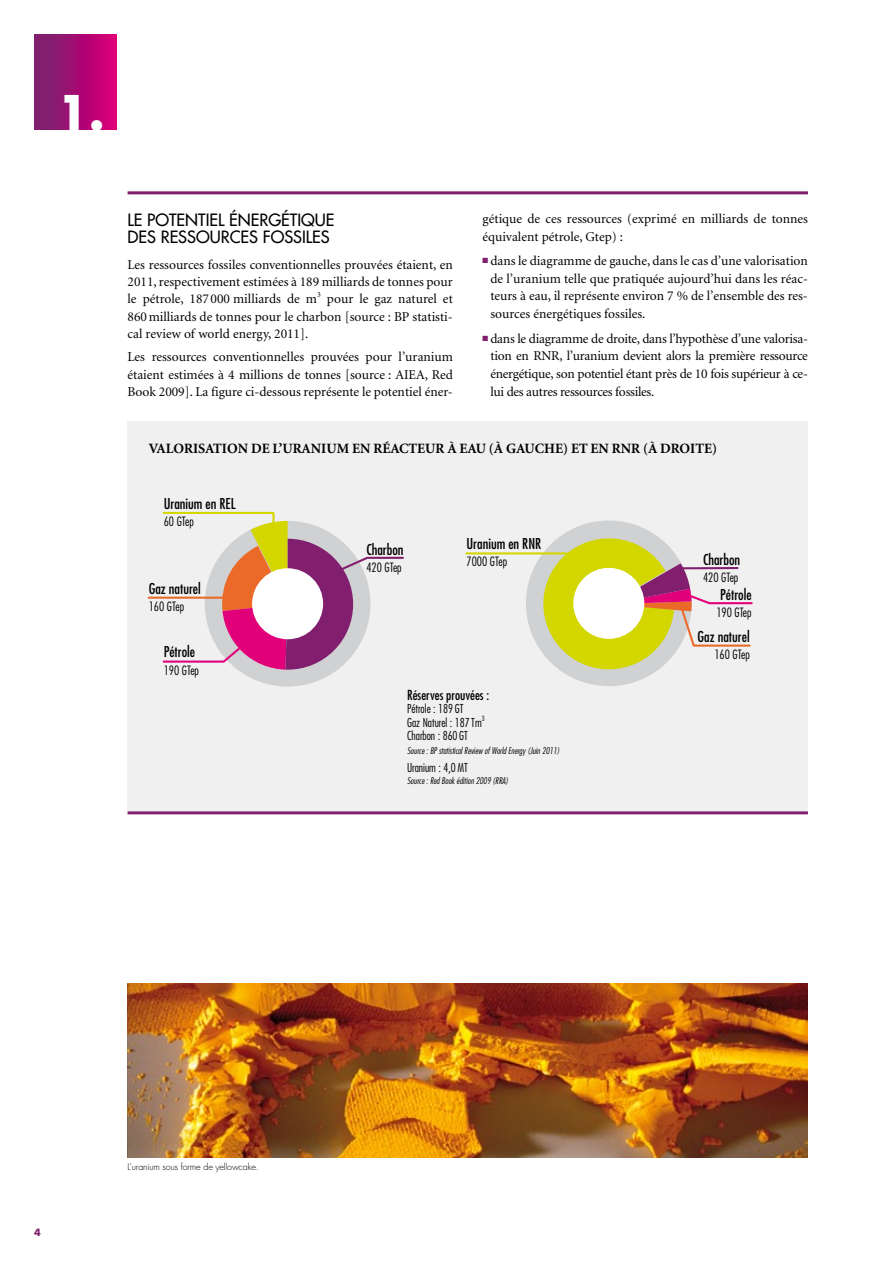
<style>
.page{position:relative;width:893px;height:1263px;background:#fff}
.page>*{position:absolute;margin:0;border:0;box-sizing:border-box;transform-origin:0 0}
.t1{font:700 46.5px "Futura";color:#fff}
.t2{font:16.5px/17.2px "Futura";color:#000;text-align:right}
.t3{font:condensed 14.55px "Futura";color:#000}
.t4{font:700 14.25px "Minion";color:#000}
.t5{font:13.5px/17.9px "Minion";color:#000;text-align:justify}
.t6{font:condensed 13.5px "Futura";color:#000}
.t7{font:300 condensed 12.45px "Futura";color:#000}
.t8{font:300 condensed 12px/13.5px "Futura";color:#000}
.t9{font:700 9.75px "Futura";color:#811e6e}
.t10{font:italic 300 condensed 9px "Futura";color:#000}
.t11{font:300 9px "Futura";letter-spacing:-.015em;color:#000}
.t12{font:300 condensed 6.9px "Futura";color:#000}
.s1{color:#811e6e}
</style>
<div class="page">
<div style="left:34px;top:34px;width:82px;height:96px;background:linear-gradient(to right,#71226c,#d90078)"></div>
<hr style="left:128px;top:191px;width:680px;height:3px;background:#811e6e">
<div style="left:128px;top:421px;width:680px;height:390px;background:#f0f0f1"></div>
<div style="left:205px;top:521px;width:165px;height:166px;background:#d0d1d2;border-radius:50%"></div>
<svg style="left:162px;top:511px;width:242px;height:159px"></svg>
<hr style="left:149px;top:597px;width:83px;height:2px;background:#eb6a27">
<div style="left:526px;top:520px;width:166px;height:166px;background:#d0d1d2;border-radius:50%"></div>
<hr style="left:466px;top:552px;width:110px;height:2px;background:#d4d600">
<svg style="left:540px;top:535px;width:213px;height:137px"></svg>
<hr style="left:128px;top:811px;width:680px;height:3px;background:#811e6e">
<img style="left:128px;top:983px;width:680px;height:174px">
<h1 class="t1" style="left:57px;top:81px;width:49px">1.</h1>
<p class="t2" style="left:128px;top:211px;width:206px">GÉTIQUE<br>DES RESSOURCES FOSSILES</p>
<p class="t5" style="left:128px;top:256px;width:327px;line-height:17.2px">Les ressources fossiles conventionnelles prouvées étaient, en 2011, respectivement estimées à 189 milliards de tonnes pour le pétrole, 187 000 milliards de m<sup>3</sup> pour le gaz naturel et 860milliards de tonnes pour le charbon [source : BP statisti&shy;cal review of world energy, 2011].</p>
<p class="t5" style="left:128px;top:349px;width:327px;line-height:17.2px">Les ressources conventionnelles prouvées pour l’uranium étaient estimées à 4 millions de tonnes [source : AIEA, Red Book 2009]. La figure ci-dessous représente le potentiel éner-</p>
<p class="t2" style="left:128px;top:211px;width:38px">LE POTENTIE</p>
<p class="t2" style="left:218px;top:211px;width:31px">L ÉNER</p>
<p class="t5" style="left:483px;top:210px;width:327px">gétique de ces ressources (exprimé en milliards de tonnes équivalent pétrole, Gtep) :</p>
<p class="t5" style="left:490px;top:252px;width:319px;text-indent:-8px"><span class="s1">■</span> dans le diagramme de gauche, dans le cas d’une valorisation de l’uranium telle que pratiquée aujourd’hui dans les réac&shy;teurs à eau, il représente environ 7 % de l’ensemble des res&shy;sources énergétiques fossiles.</p>
<p class="t5" style="left:490px;top:330px;width:319px;text-indent:-8px"><span class="s1">■</span> dans le diagramme de droite, dans l’hypothèse d’une valorisa&shy;tion en RNR, l’uranium devient alors la première ressource énergétique, son potentiel étant près de 10 fois supérieur à ce&shy;lui des autres ressources fossiles.</p>
<p class="t4" style="left:149px;top:442px;width:474px">VALORISATION DE L’URANIUM EN RÉACTEUR À EAU (À GAUCHE) ET EN RNR</p>
<p class="t4" style="left:643px;top:442px;width:76px">(À DROITE)</p>
<p class="t3" style="left:164px;top:495px;width:73px">Uranium en REL</p>
<p class="t7" style="left:164px;top:514px;width:32px">60 GTep</p>
<p class="t3" style="left:149px;top:580px;width:54px">Gaz naturel</p>
<p class="t7" style="left:149px;top:599px;width:37px">160 GTep</p>
<p class="t3" style="left:164px;top:643px;width:33px">Pétrole</p>
<p class="t7" style="left:164px;top:662px;width:37px">190 GTep</p>
<p class="t3" style="left:366px;top:540px;width:39px">Charbon</p>
<p class="t7" style="left:366px;top:560px;width:37px">420 GTep</p>
<p class="t3" style="left:466px;top:535px;width:76px">Uranium en RNR</p>
<p class="t7" style="left:466px;top:554px;width:42px">7000 GTep</p>
<p class="t6" style="left:407px;top:686px;width:84px">Réserves prouvées :</p>
<p class="t8" style="left:407px;top:702px;width:76px">Pétrole : 189 GT<br>Gaz Naturel : 187 Tm</p>
<p class="t12" style="left:482px;top:714px;width:4px">3</p>
<p class="t8" style="left:407px;top:729px;width:62px">Charbon : 860 GT</p>
<p class="t10" style="left:407px;top:745px;width:154px">Source : BP statistical Review of World Energy (Juin 2011)</p>
<p class="t8" style="left:407px;top:761px;width:62px">Uranium : 4,0MT</p>
<p class="t10" style="left:407px;top:775px;width:102px">Source : Red Book édition 2009 (RRA)</p>
<p class="t3" style="left:703px;top:551px;width:39px">Charbon</p>
<p class="t7" style="left:703px;top:570px;width:37px">420 GTep</p>
<p class="t3" style="left:720px;top:586px;width:33px">Pétrole</p>
<p class="t7" style="left:716px;top:605px;width:37px">190 GTep</p>
<p class="t3" style="left:698px;top:628px;width:54px">Gaz naturel</p>
<p class="t7" style="left:714px;top:647px;width:37px">160 GTep</p>
<p class="t9" style="left:34px;top:1226px;width:8px">4</p>
<p class="t11" style="left:128px;top:1161px;width:133px">L’uranium sous forme de yellowcake.</p>
</div>
